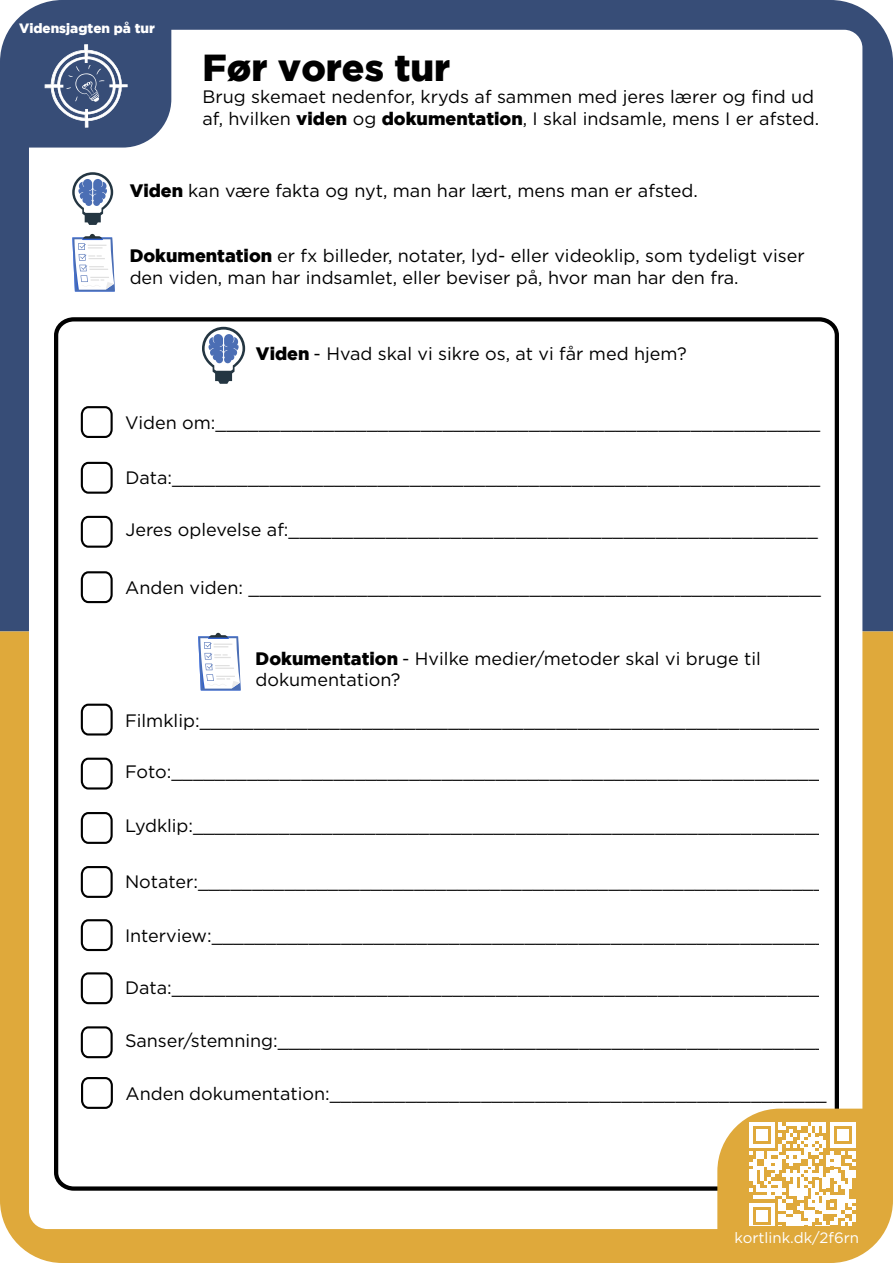
<style>
.page{position:relative;width:893px;height:1263px;background:#fff}
.page>*{position:absolute;margin:0;border:0;box-sizing:border-box;transform-origin:0 0}
.t1{font:900 37.5px "Gotham";color:#000}
.t2{font:18px/21.6px "Gotham";color:#000}
.t3{font:15px "Gotham";color:#fff}
.t4{font:900 13.5px "Gotham";color:#fff}
.s1{font-weight:900}
</style>
<div class="page">
<div style="left:0;top:0;width:893px;height:631px;background:#374d77"></div>
<div style="left:0;top:631px;width:892px;height:632px;background:#dfa93b"></div>
<div style="left:29px;top:30px;width:833px;height:1199px;background:#fff;border-radius:18px"></div>
<svg style="left:892px;top:631px;width:1px;height:580px"></svg>
<div style="left:54px;top:317px;width:785px;height:874px;border:4px solid #000;border-radius:17px"></div>
<svg style="left:72px;top:172px;width:41px;height:53px"></svg>
<svg style="left:202px;top:327px;width:43px;height:57px"></svg>
<svg style="left:26px;top:22px;width:145px;height:126px"></svg>
<svg style="left:72px;top:234px;width:43px;height:57px"></svg>
<svg style="left:198px;top:633px;width:43px;height:57px"></svg>
<svg style="left:717px;top:1108px;width:152px;height:131px"></svg>
<svg style="left:80px;top:461px;width:33px;height:33px"></svg>
<svg style="left:80px;top:515px;width:33px;height:33px"></svg>
<svg style="left:80px;top:406px;width:33px;height:32px"></svg>
<svg style="left:80px;top:703px;width:33px;height:33px"></svg>
<svg style="left:80px;top:919px;width:33px;height:33px"></svg>
<svg style="left:80px;top:812px;width:33px;height:32px"></svg>
<svg style="left:80px;top:972px;width:33px;height:33px"></svg>
<svg style="left:80px;top:757px;width:33px;height:33px"></svg>
<svg style="left:80px;top:866px;width:33px;height:32px"></svg>
<svg style="left:80px;top:1026px;width:33px;height:33px"></svg>
<svg style="left:80px;top:571px;width:33px;height:33px"></svg>
<svg style="left:81px;top:1077px;width:32px;height:32px"></svg>
<p class="t4" style="left:19px;top:20px;width:137px">Vidensjagten på tur</p>
<h1 class="t1" style="left:203px;top:46px;width:249px">Før vores tur</h1>
<p class="t2" style="left:203px;top:85px;width:618px">Brug skemaet nedenfor, kryds af sammen med jeres lærer og find ud af, hvilken <span class="s1">viden</span> og <span class="s1">dokumentation</span>, I skal indsamle, mens I er afsted.</p>
<p class="t2" style="left:130px;top:180px;width:570px"><span class="s1">Viden</span> kan være fakta og nyt, man har lært, mens man er afsted.</p>
<p class="t2" style="left:130px;top:245px;width:676px"><span class="s1">Dokumentation</span> er fx billeder, notater, lyd- eller videoklip, som tydeligt viser den viden, man har indsamlet, eller beviser på, hvor man har den fra.</p>
<p class="t2" style="left:256px;top:343px;width:432px"><span class="s1">Viden</span> - Hvad skal vi sikre os, at vi får med hjem?</p>
<p class="t2" style="left:125px;top:412px;width:697px">Viden om:________________________________________________________</p>
<p class="t2" style="left:125px;top:467px;width:696px">Data:____________________________________________________________</p>
<p class="t2" style="left:125px;top:519px;width:694px">Jeres oplevelse af:_________________________________________________</p>
<p class="t2" style="left:125px;top:577px;width:697px">Anden viden: _____________________________________________________</p>
<p class="t2" style="left:256px;top:647px;width:507px"><span class="s1">Dokumentation</span> - Hvilke medier/metoder skal vi bruge til dokumentation?</p>
<p class="t2" style="left:125px;top:709px;width:703px">Filmklip:__________________________________________________________</p>
<p class="t2" style="left:125px;top:761px;width:696px">Foto:____________________________________________________________</p>
<p class="t2" style="left:125px;top:814px;width:703px">Lydklip:___________________________________________________________</p>
<p class="t2" style="left:125px;top:871px;width:701px">Notater:__________________________________________________________</p>
<p class="t2" style="left:125px;top:924px;width:703px">Interview:_________________________________________________________</p>
<p class="t2" style="left:125px;top:977px;width:696px">Data:____________________________________________________________</p>
<p class="t2" style="left:125px;top:1029px;width:703px">Sanser/stemning:___________________________________________________</p>
<p class="t2" style="left:125px;top:1082px;width:703px">Anden dokumentation:______________________________________________</p>
<p class="t3" style="left:735px;top:1230px;width:126px">kortlink.dk/2f6rn</p>
</div>
